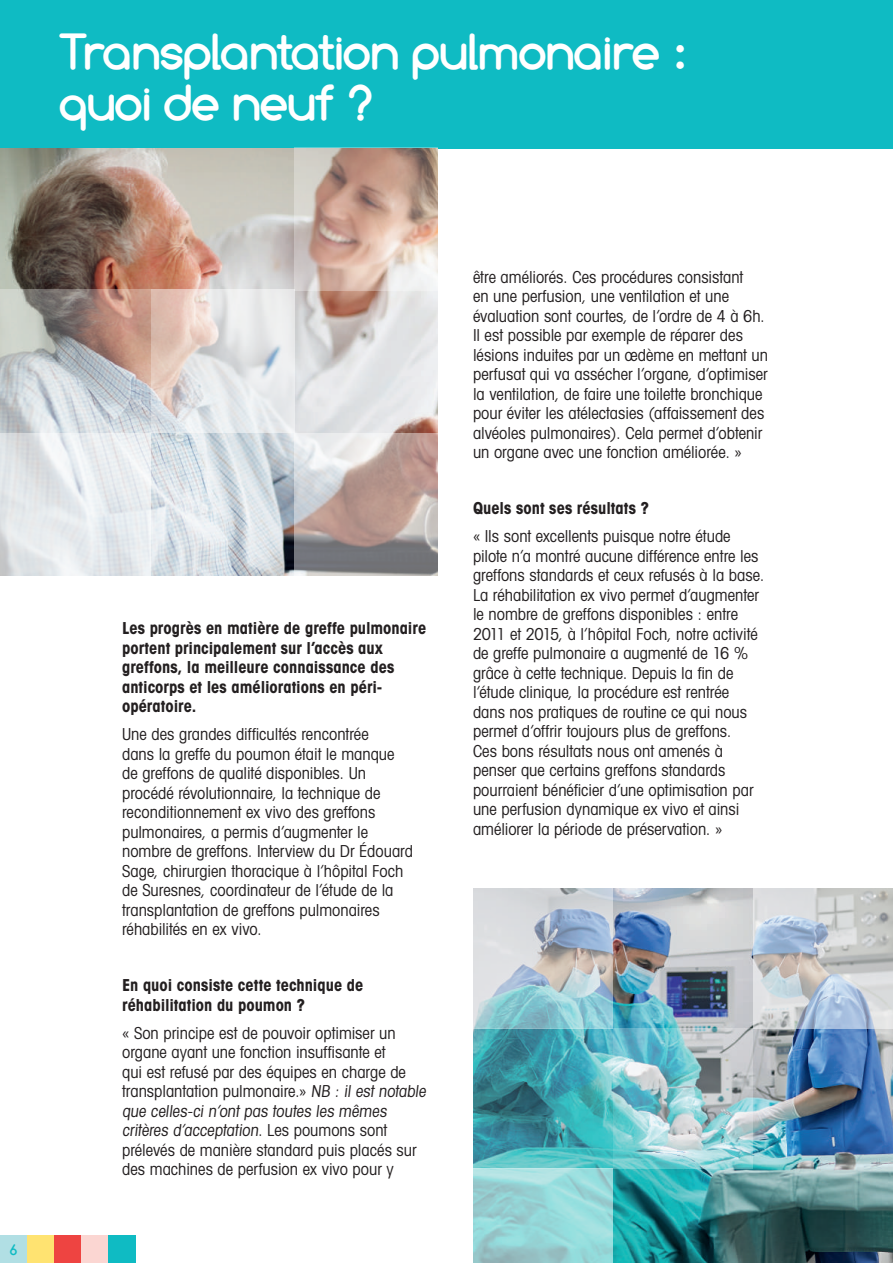
<style>
.page{position:relative;width:893px;height:1263px;background:#fff}
.page>*{position:absolute;margin:0;border:0;box-sizing:border-box;transform-origin:0 0}
.t1{font:700 49.5px/51px "Comfortaa";letter-spacing:-.015em;color:#fff}
.t2{font:condensed 16.5px/19.5px "Avant Garde";color:#231f20}
.t3{font:700 condensed 16.5px/19.5px "Avant Garde";color:#231f20}
.t4{font:700 15px "Comfortaa";color:#0fbbc3}
</style>
<div class="page">
<div style="left:0;top:1236px;width:27px;height:27px;background:#b1dfe4"></div>
<div style="left:27px;top:1236px;width:27px;height:27px;background:#ffe371"></div>
<div style="left:54px;top:1236px;width:27px;height:27px;background:#ee4441"></div>
<div style="left:81px;top:1236px;width:28px;height:27px;background:#fbd6d2"></div>
<div style="left:109px;top:1236px;width:27px;height:27px;background:#0fbbc3"></div>
<div style="left:0;top:0;width:893px;height:148px;background:#0fbbc3"></div>
<img style="left:0;top:148px;width:438px;height:428px">
<svg style="left:0;top:290px;width:151px;height:143px;background:#bab4b2"></svg>
<svg style="left:294px;top:147px;width:144px;height:144px;background:#cab0a3"></svg>
<svg style="left:0;top:433px;width:151px;height:143px;fill:#e6eaed"></svg>
<svg style="left:151px;top:290px;width:143px;height:143px;background:#e3dedd"></svg>
<svg style="left:294px;top:433px;width:144px;height:143px;background:#b5a6a4"></svg>
<img style="left:473px;top:888px;width:420px;height:375px">
<svg style="left:473px;top:889px;width:140px;height:140px;background:#b7cad2"></svg>
<svg style="left:473px;top:1029px;width:140px;height:140px;background:#419da8"></svg>
<svg style="left:613px;top:1029px;width:140px;height:140px;background:#97c7cd"></svg>
<svg style="left:753px;top:888px;width:140px;height:140px;background:#c4cbd2"></svg>
<svg style="left:473px;top:1169px;width:140px;height:94px;background:#99d5d6"></svg>
<h1 class="t1" style="left:60px;top:26px;width:628px">Transplantation pulmonaire : quoi de neuf ?</h1>
<p class="t4" style="left:10px;top:1241px;width:8px">6</p>
<p class="t3" style="left:122px;top:618px;width:306px">Les progrès en matière de greffe pulmonaire portent principalement sur l’accès aux greffons, la meilleure connaissance des anticorps et les améliorations en péri&shy;opératoire.</p>
<p class="t2" style="left:122px;top:724px;width:292px">Une des grandes difficultés rencontrée<br>dans la greffe du poumon était le manque de greffons de qualité disponibles. Un procédé révolutionnaire, la technique de reconditionnement ex vivo des greffons pulmonaires, a permis d’augmenter le nombre de greffons. Interview du Dr Édouard Sage, chirurgien thoracique à l’hôpital Foch de Suresnes, coordinateur de l’étude de la transplantation de greffons pulmonaires réhabilités en ex vivo.</p>
<p class="t3" style="left:122px;top:975px;width:243px">En quoi consiste cette technique de réhabilitation du poumon ?</p>
<p class="t2" style="left:122px;top:1023px;width:308px">« Son principe est de pouvoir optimiser un organe ayant une fonction insuffisante et<br>qui est refusé par des équipes en charge de transplantation pulmonaire.» NB : il est notable que celles-ci n’ont pas toutes les mêmes critères d’acceptation. Les poumons sont prélevés de manière standard puis placés sur des machines de perfusion ex vivo pour y</p>
<p class="t2" style="left:473px;top:266px;width:297px">être améliorés. Ces procédures consistant<br>en une perfusion, une ventilation et une évaluation sont courtes, de l’ordre de 4 à 6h.<br>Il est possible par exemple de réparer des lésions induites par un œdème en mettant un perfusat qui va assécher l’organe, d’optimiser la ventilation, de faire une toilette bronchique pour éviter les atélectasies (affaissement des alvéoles pulmonaires). Cela permet d’obtenir un organe avec une fonction améliorée. »</p>
<p class="t3" style="left:473px;top:498px;width:177px">Quels sont ses résultats ?</p>
<p class="t2" style="left:473px;top:526px;width:293px">« Ils sont excellents puisque notre étude pilote n’a montré aucune différence entre les greffons standards et ceux refusés à la base.<br>La réhabilitation ex vivo permet d’augmenter le nombre de greffons disponibles : entre 2011 et 2015, à l’hôpital Foch, notre activité de greffe pulmonaire a augmenté de 16 % grâce à cette technique. Depuis la fin de l’étude clinique, la procédure est rentrée dans nos pratiques de routine ce qui nous permet d’offrir toujours plus de greffons.<br>Ces bons résultats nous ont amenés à penser que certains greffons standards pourraient bénéficier d’une optimisation par une perfusion dynamique ex vivo et ainsi améliorer la période de préservation. »</p>
</div>
